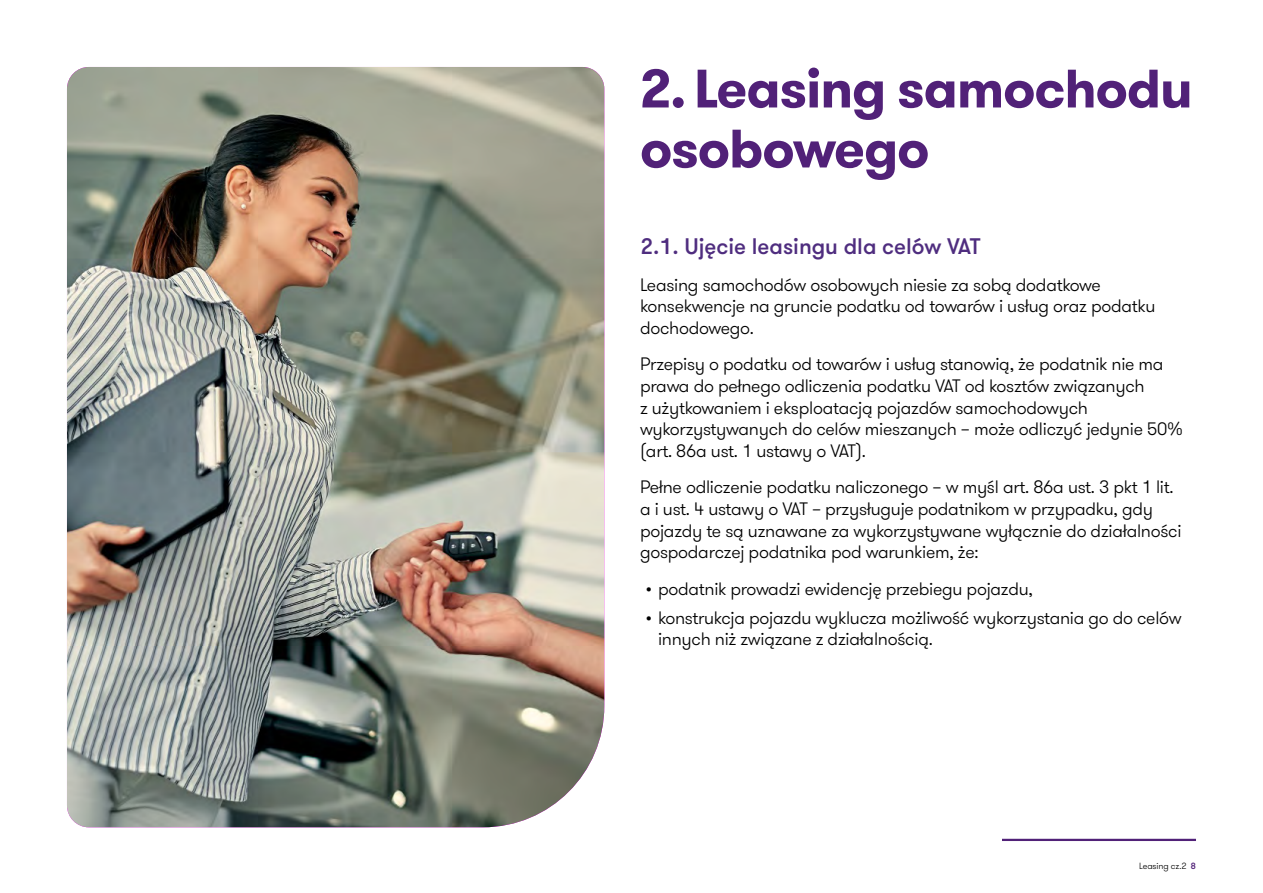
<style>
.page{position:relative;width:1263px;height:893px;background:#fff}
.page>*{position:absolute;margin:0;border:0;box-sizing:border-box;transform-origin:0 0}
.t1{font:700 54px/60px "GT Walsheim Pro";letter-spacing:-.02em;color:#512178}
.t2{font:500 22.5px "GT Walsheim Pro";color:#4f2d7f}
.t3{font:300 18px/21.6px "GT Walsheim Pro";letter-spacing:-.015em;color:#000}
.t4{font:300 9px "GT Walsheim Pro";letter-spacing:-.01em;color:#000}
.s1{font-weight:500;color:#512178}
</style>
<div class="page">
<hr style="left:1002px;top:839px;width:194px;height:2px;background:#512178">
<img style="left:67px;top:67px;width:537px;height:760px">
<h1 class="t1" style="left:640px;top:59px;width:554px">2. Leasing samochodu osobowego</h1>
<p class="t2" style="left:640px;top:232px;width:342px">2.1. Ujęcie leasingu dla celów VAT</p>
<p class="t3" style="left:640px;top:274px;width:517px">Leasing samochodów osobowych niesie za sobą dodatkowe konsekwencje na gruncie podatku od towarów i usług oraz podatku dochodowego.</p>
<p class="t3" style="left:640px;top:354px;width:544px">Przepisy o podatku od towarów i usług stanowią, że podatnik nie ma prawa do pełnego odliczenia podatku VAT od kosztów związanych<br>z użytkowaniem i eksploatacją pojazdów samochodowych wykorzystywanych do celów mieszanych – może odliczyć jedynie 50% (art. 86a ust. 1 ustawy o VAT).</p>
<p class="t3" style="left:640px;top:477px;width:543px">Pełne odliczenie podatku naliczonego – w myśl art. 86a ust. 3 pkt 1 lit. a i ust. 4 ustawy o VAT – przysługuje podatnikom w przypadku, gdy pojazdy te są uznawane za wykorzystywane wyłącznie do działalności gospodarczej podatnika pod warunkiem, że:</p>
<p class="t3" style="left:646px;top:578px;width:389px">• podatnik prowadzi ewidencję przebiegu pojazdu,</p>
<p class="t3" style="left:658px;top:607px;width:525px;text-indent:-12px">• konstrukcja pojazdu wyklucza możliwość wykorzystania go do celów innych niż związane z działalnością.</p>
<p class="t4" style="left:1139px;top:860px;width:58px">Leasing cz.2 <span class="s1">8</span></p>
</div>
